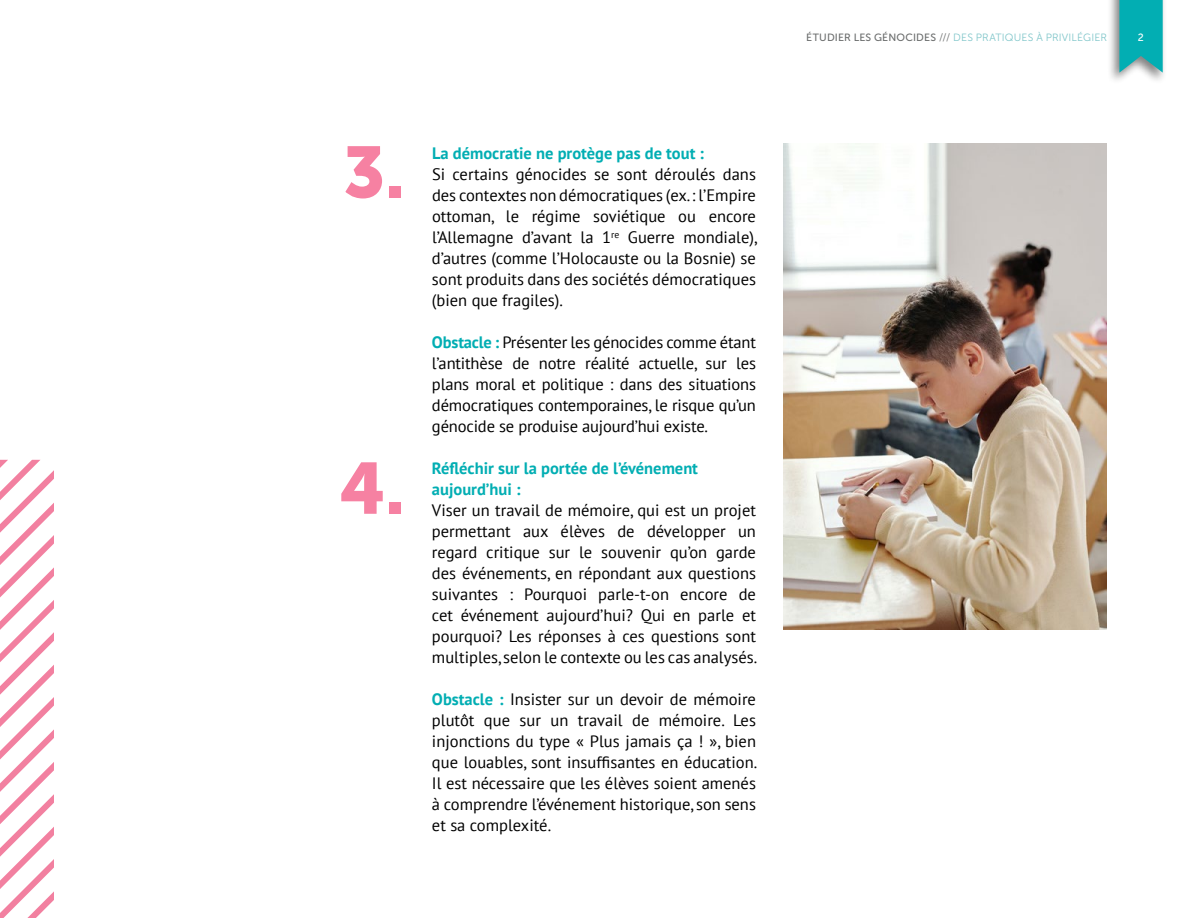
<style>
.page{position:relative;width:1188px;height:918px;background:#fff}
.page>*{position:absolute;margin:0;border:0;box-sizing:border-box;transform-origin:0 0}
.t1{font:72px "Museo Sans 900";color:#f681a2}
.t2{font:16.5px/21px "PT Sans";color:#000;text-align:justify}
.t3{font:700 16.5px/21px "PT Sans";color:#02aeb3}
.t4{font:10.5px "Museo Sans 300";letter-spacing:.02em;color:#7ec5c9}
.t5{font:10.5px "Museo Sans 500";color:#fff}
.s1{font-weight:700;color:#02aeb3}
.s2{font-family:"Museo Sans 500";color:#6b6d6d}
.s3{color:#6b6d6d}
</style>
<div class="page">
<div style="left:1107px;top:0;width:61px;height:85px;background:#000;opacity:.49"></div>
<svg style="left:1119px;top:0;width:44px;height:73px;background:#1bb0b4"></svg>
<img style="left:783px;top:144px;width:324px;height:486px">
<svg style="left:0;top:460px;width:54px;height:458px"></svg>
<h1 class="t1" style="left:343px;top:132px;width:63px">3.</h1>
<h1 class="t1" style="left:339px;top:448px;width:67px">4.</h1>
<p class="t3" style="left:432px;top:142px;width:274px">La démocratie ne protège pas de tout :</p>
<p class="t2" style="left:432px;top:163px;width:327px">Si certains génocides se sont déroulés dans des contextes non démocratiques (ex. : l’Empire ottoman, le régime soviétique ou encore l’Allemagne d’avant la 1<sup>re</sup> Guerre mondiale), d’autres (comme l’Holocauste ou la Bosnie) se sont produits dans des sociétés démocratiques (bien que fragiles).</p>
<p class="t2" style="left:432px;top:331px;width:326px"><span class="s1">Obstacle :</span> Présenter les génocides comme étant l’antithèse de notre réalité actuelle, sur les plans moral et politique : dans des situations démocratiques contemporaines, le risque qu’un génocide se produise aujourd’hui existe.</p>
<p class="t3" style="left:432px;top:457px;width:268px">Réfléchir sur la portée de l’événement aujourd’hui :</p>
<p class="t2" style="left:432px;top:499px;width:327px">Viser un travail de mémoire, qui est un projet permettant aux élèves de développer un regard critique sur le souvenir qu’on garde des événements, en répondant aux questions suivantes : Pourquoi parle-t-on encore de cet événement aujourd’hui? Qui en parle et pourquoi? Les réponses à ces questions sont multiples, selon le contexte ou les cas analysés.</p>
<p class="t2" style="left:432px;top:688px;width:327px"><span class="s1">Obstacle :</span> Insister sur un devoir de mémoire plutôt que sur un travail de mémoire. Les injonctions du type « Plus jamais ça ! », bien que louables, sont insuffisantes en éducation.<br>Il est nécessaire que les élèves soient amenés à comprendre l’événement historique, son sens et sa complexité.</p>
<p class="t4" style="left:806px;top:32px;width:302px"><span class="s2">ÉTUDIER LES GÉNOCIDES</span> <span class="s3">///</span> DES PRATIQUES À PRIVILÉGIER</p>
<p class="t5" style="left:1138px;top:31px;width:8px">2</p>
</div>
